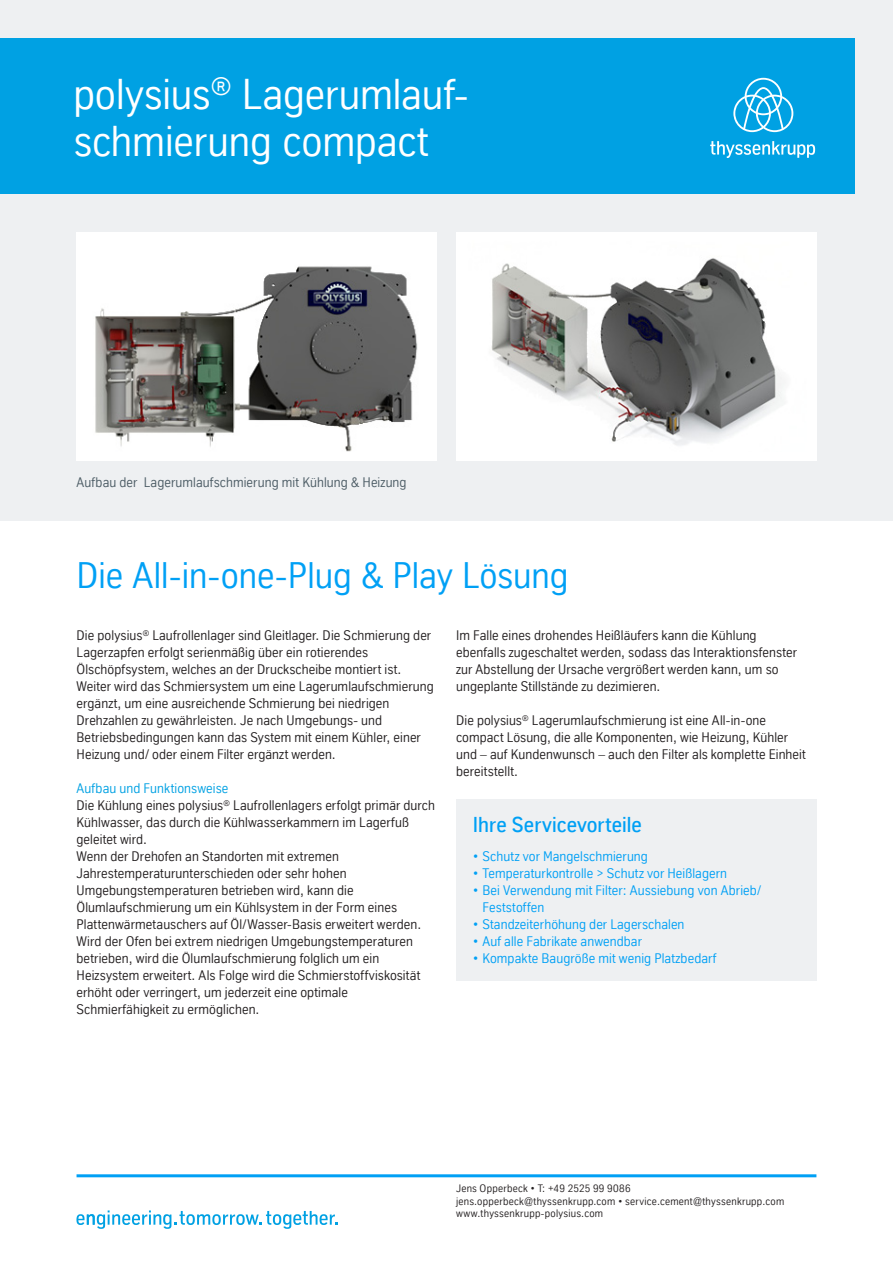
<style>
.page{position:relative;width:893px;height:1263px;background:#fff}
.page>*{position:absolute;margin:0;border:0;box-sizing:border-box;transform-origin:0 0}
.Header_Headline{font:42px/47.2px "TK Type";letter-spacing:-.005em;color:#fff}
.Headline_25pt{font:36px "TK Type";color:#00a0f5}
.Subline_14pt{font:500 21px "TK Type";letter-spacing:.005em;color:#00a0f5}
.Copy_9pt_Regular{font:13.5px/17px "TK Type";letter-spacing:.01em;color:#231f20}
.Copy_9pt_Regular_Bul{font:13.5px/17px "TK Type";letter-spacing:.005em;color:#00a0f5}
.Copy_9pt_Regular_Bul-2{font:13.5px "TK Type";letter-spacing:.005em;color:#4c5c65}
.Copy_9pt_Regular-2{font:13.5px "TK Type";letter-spacing:.005em;color:#00a1e3}
.Footer_7pt_Regular{font:10.5px "TK Type";letter-spacing:.025em;color:#231f20}
</style>
<div class="page">
<div style="left:0;top:0;width:893px;height:521px;background:#eef0f2"></div>
<svg style="left:76px;top:1210px;width:261px;height:19px"></svg>
<hr style="left:77px;top:1174px;width:739px;height:3px;background:#00a0f5">
<div style="left:0;top:38px;width:855px;height:155px;background:#00a1e3"></div>
<svg style="left:733px;top:78px;width:60px;height:54px"></svg>
<svg style="left:710px;top:141px;width:105px;height:17px"></svg>
<div style="left:456px;top:799px;width:360px;height:181px;background:#eef0f2"></div>
<div style="left:77px;top:232px;width:360px;height:228px;background:#fff"></div>
<img style="left:95px;top:266px;width:323px;height:186px">
<div style="left:456px;top:232px;width:361px;height:228px;background:#fff"></div>
<img style="left:491px;top:258px;width:293px;height:188px">
<p class="Header_Headline" style="left:73px;top:71px;width:397px">polysius<sup>®</sup> Lagerumlauf&shy;schmierung compact</p>
<p class="Copy_9pt_Regular_Bul-2" style="left:77px;top:475px;width:332px">Aufbau der Lagerumlaufschmierung mit Kühlung &amp; Heizung</p>
<p class="Headline_25pt" style="left:77px;top:555px;width:493px">Die All-in-one-Plug &amp; Play Lösung</p>
<p class="Copy_9pt_Regular" style="left:77px;top:627px;width:359px">Die polysius<sup>®</sup> Laufrollenlager sind Gleitlager. Die Schmierung der Lagerzapfen erfolgt serienmäßig über ein rotierendes Ölschöpfsystem, welches an der Druckscheibe montiert ist.<br>Weiter wird das Schmiersystem um eine Lagerumlaufschmierung ergänzt, um eine ausreichende Schmierung bei niedrigen Drehzahlen zu gewährleisten. Je nach Umgebungs- und Betriebsbedingungen kann das System mit einem Kühler, einer Heizung und/ oder einem Filter ergänzt werden.</p>
<p class="Copy_9pt_Regular-2" style="left:77px;top:781px;width:153px">Aufbau und Funktionsweise</p>
<p class="Copy_9pt_Regular" style="left:77px;top:797px;width:360px">Die Kühlung eines polysius<sup>®</sup> Laufrollenlagers erfolgt primär durch<br>Kühlwasser, das durch die Kühlwasserkammern im Lagerfuß geleitet wird.</p>
<p class="Copy_9pt_Regular" style="left:77px;top:848px;width:346px">Wenn der Drehofen an Standorten mit extremen Jahrestemperaturunterschieden oder sehr hohen Umgebungstemperaturen betrieben wird, kann die Ölumlaufschmierung um ein Kühlsystem in der Form eines Plattenwärmetauschers auf Öl/Wasser-Basis erweitert werden.</p>
<p class="Copy_9pt_Regular" style="left:77px;top:933px;width:345px">Wird der Ofen bei extrem niedrigen Umgebungstemperaturen betrieben, wird die Ölumlaufschmierung folglich um ein Heizsystem erweitert. Als Folge wird die Schmierstoffviskosität erhöht oder verringert, um jederzeit eine optimale Schmierfähigkeit zu ermöglichen.</p>
<p class="Copy_9pt_Regular" style="left:456px;top:627px;width:342px">Im Falle eines drohendes Heißläufers kann die Kühlung ebenfalls zugeschaltet werden, sodass das Interaktionsfenster zur Abstellung der Ursache vergrößert werden kann, um so ungeplante Stillstände zu dezimieren.</p>
<p class="Copy_9pt_Regular" style="left:456px;top:712px;width:351px">Die polysius<sup>®</sup> Lagerumlaufschmierung ist eine All-in-one compact Lösung, die alle Komponenten, wie Heizung, Kühler und – auf Kundenwunsch – auch den Filter als komplette Einheit bereitstellt.</p>
<p class="Subline_14pt" style="left:473px;top:813px;width:170px">Ihre Servicevorteile</p>
<p class="Copy_9pt_Regular_Bul" style="left:473px;top:848px;width:177px">• Schutz vor Mangelschmierung</p>
<p class="Copy_9pt_Regular_Bul" style="left:473px;top:865px;width:256px">• Temperaturkontrolle &gt; Schutz vor Heißlagern</p>
<p class="Copy_9pt_Regular_Bul" style="left:482px;top:882px;width:280px;text-indent:-10px">• Bei Verwendung mit Filter: Aussiebung von Abrieb/<br>Feststoffen</p>
<p class="Copy_9pt_Regular_Bul" style="left:473px;top:916px;width:213px">• Standzeiterhöhung der Lagerschalen</p>
<p class="Copy_9pt_Regular_Bul" style="left:473px;top:933px;width:171px">• Auf alle Fabrikate anwendbar</p>
<p class="Copy_9pt_Regular_Bul" style="left:473px;top:950px;width:245px">• Kompakte Baugröße mit wenig Platzbedarf</p>
<p class="Footer_7pt_Regular" style="left:456px;top:1182px;width:176px">Jens Opperbeck • T: +49 2525 99 9086</p>
<p class="Footer_7pt_Regular" style="left:456px;top:1195px;width:330px">jens.opperbeck@thyssenkrupp.com • service.cement@thyssenkrupp.com</p>
<p class="Footer_7pt_Regular" style="left:456px;top:1208px;width:149px">www.thyssenkrupp-polysius.com</p>
</div>
